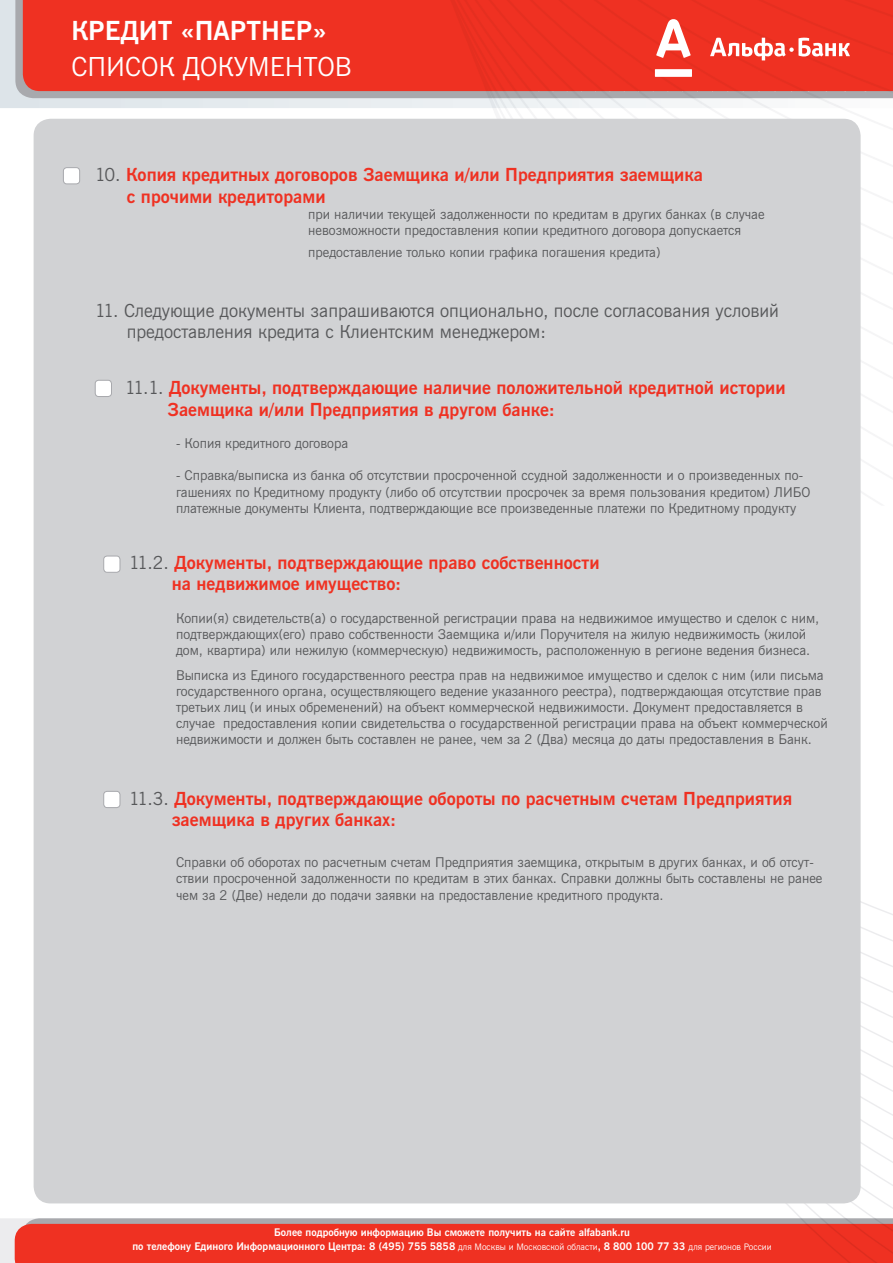
<style>
.page{position:relative;width:893px;height:1263px;background:#fff}
.page>*{position:absolute;margin:0;border:0;box-sizing:border-box;transform-origin:0 0}
.t1{font:26.25px "News Gothic CBT";color:#fff}
.t2{font:26.25px "News Gothic C Bd BT";color:#fff}
.t3{font:18px/21.6px "News Gothic C Bd BT";color:#ef3122}
.t4{font:18px/21.6px "News Gothic CBT";color:#57585a}
.t5{font:13.5px/16.2px "News Gothic CBT";color:#57585a}
.t6{font:10.5px/14.4px "News Gothic C Bd BT";color:#fff;text-align:center}
.s1{font-family:"News Gothic CBT";color:#57585a}
.s2{font-family:"News Gothic CBT";font-size:9px}
</style>
<div class="page">
<svg style="left:0;top:0;width:440px;height:108px;background:#e1e7eb"></svg>
<svg style="left:15px;top:0;width:425px;height:98px;background:#aaa8ac"></svg>
<div style="left:23px;top:0;width:417px;height:91px;background:#ef3122"></div>
<svg style="left:440px;top:0;width:453px;height:126px"></svg>
<svg style="left:538px;top:0;width:348px;height:92px;background:#ee3e30"></svg>
<svg style="left:0;top:1218px;width:615px;height:45px;background:#e64639"></svg>
<svg style="left:615px;top:901px;width:278px;height:362px"></svg>
<div style="left:34px;top:119px;width:827px;height:1084px;background:#d1d2d4;border-radius:17px"></div>
<div style="left:104px;top:556px;width:16px;height:16px;background:#fff;border-radius:3px"></div>
<div style="left:103px;top:556px;width:17px;height:17px;border:1px solid #a8a9ad;border-radius:3px"></div>
<div style="left:104px;top:791px;width:16px;height:16px;background:#fff;border-radius:3px"></div>
<div style="left:103px;top:791px;width:17px;height:17px;border:1px solid #a8a9ad;border-radius:3px"></div>
<div style="left:63px;top:168px;width:17px;height:16px;background:#fff;border-radius:3px"></div>
<div style="left:63px;top:167px;width:17px;height:17px;border:1px solid #a8a9ad;border-radius:3px"></div>
<div style="left:95px;top:380px;width:16px;height:16px;background:#fff;border-radius:3px"></div>
<div style="left:95px;top:380px;width:17px;height:17px;border:1px solid #a8a9ad;border-radius:3px"></div>
<h1 class="t2" style="left:72px;top:15px;width:257px">КРЕДИТ «ПАРТНЕР»</h1>
<h1 class="t1" style="left:72px;top:51px;width:282px">СПИСОК ДОКУМЕНТОВ</h1>
<h2 class="t3" style="left:127px;top:164px;width:578px;text-indent:-32px"><span class="s1">10.</span> Копия кредитных договоров Заемщика и/или Предприятия заемщика с прочими кредиторами</h2>
<p class="t5" style="left:308px;top:206px;width:458px">при наличии текущей задолженности по кредитам в других банках (в случае невозможности предоставления копии кредитного договора допускается</p>
<p class="t5" style="left:308px;top:244px;width:354px">предоставление только копии графика погашения кредита)</p>
<h2 class="t4" style="left:127px;top:299px;width:654px;text-indent:-32px">11. Следующие документы запрашиваются опционально, после согласования условий предоставления кредита с Клиентским менеджером:</h2>
<h2 class="t3" style="left:168px;top:377px;width:620px;text-indent:-43px"><span class="s1">11.1.</span> Документы, подтверждающие наличие положительной кредитной истории<br>Заемщика и/или Предприятия в другом банке:</h2>
<p class="t5" style="left:176px;top:435px;width:174px">- Копия кредитного договора</p>
<p class="t5" style="left:176px;top:467px;width:636px">- Справка/выписка из банка об отсутствии просроченной ссудной задолженности и о произведенных по&shy;гашениях по Кредитному продукту (либо об отсутствии просрочек за время пользования кредитом) ЛИБО платежные документы Клиента, подтверждающие все произведенные платежи по Кредитному продукту</p>
<h2 class="t3" style="left:172px;top:551px;width:429px;text-indent:-43px"><span class="s1">11.2.</span> Документы, подтверждающие право собственности на недвижимое имущество:</h2>
<p class="t5" style="left:176px;top:609px;width:645px">Копии(я) свидетельств(а) о государственной регистрации права на недвижимое имущество и сделок с ним, подтверждающих(его) право собственности Заемщика и/или Поручителя на жилую недвижимость (жилой дом, квартира) или нежилую (коммерческую) недвижимость, расположенную в регионе ведения бизнеса.</p>
<p class="t5" style="left:176px;top:667px;width:653px">Выписка из Единого государственного реестра прав на недвижимое имущество и сделок с ним (или письма государственного органа, осуществляющего ведение указанного реестра), подтверждающая отсутствие прав третьих лиц (и иных обременений) на объект коммерческой недвижимости. Документ предоставляется в случае предоставления копии свидетельства о государственной регистрации права на объект коммерческой недвижимости и должен быть составлен не ранее, чем за 2 (Два) месяца до даты предоставления в Банк.</p>
<h2 class="t3" style="left:172px;top:787px;width:622px;text-indent:-43px"><span class="s1">11.3.</span> Документы, подтверждающие обороты по расчетным счетам Предприятия заемщика в других банках:</h2>
<p class="t5" style="left:176px;top:854px;width:648px">Справки об оборотах по расчетным счетам Предприятия заемщика, открытым в других банках, и об отсут&shy;ствии просроченной задолженности по кредитам в этих банках. Справки должны быть составлены не ранее чем за 2 (Две) недели до подачи заявки на предоставление кредитного продукта.</p>
<p class="t6" style="left:132px;top:1225px;width:641px">Более подробную информацию Вы сможете получить на сайте alfabank.ru<br>по телефону Единого Информационного Центра: 8 (495) 755 5858 <span class="s2">для Москвы и Московской области</span>, 8 800 100 77 33 <span class="s2">для регионов России</span></p>
</div>
